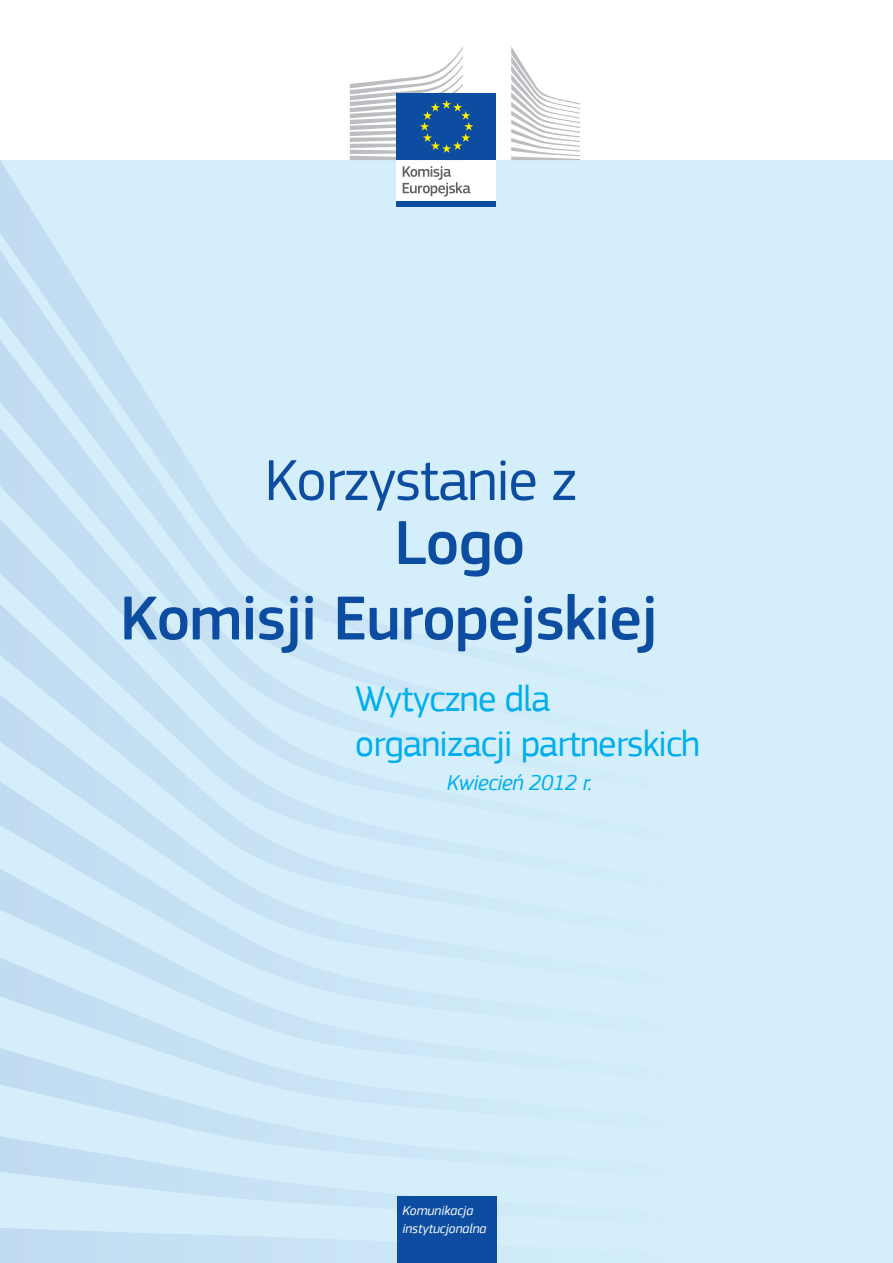
<style>
.page{position:relative;width:893px;height:1263px;background:#fff}
.page>*{position:absolute;margin:0;border:0;box-sizing:border-box;transform-origin:0 0}
.t1{font:500 64.5px "PF Square Sans Pro";letter-spacing:-.015em;color:#0d4da1}
.t2{font:60px "PF Square Sans Pro";letter-spacing:-.02em;color:#0d4da1}
.t3{font:37.5px/45px "PF Square Sans Pro";letter-spacing:-.02em;color:#00aeef}
.t4{font:italic 22.5px "PF Square Sans Pro";letter-spacing:-.02em;color:#00aeef}
.t5{font:italic 13.5px/18px "PF Square Sans Pro";color:#fff}
</style>
<div class="page">
<div style="left:0;top:160px;width:893px;height:1103px;background:#d4effb"></div>
<div style="left:397px;top:1197px;width:100px;height:66px;background:#0d4da1"></div>
<div style="left:397px;top:158px;width:99px;height:44px;background:#fff"></div>
<svg style="left:403px;top:166px;width:67px;height:31px"></svg>
<div style="left:397px;top:201px;width:99px;height:6px;background:#0d4da1"></div>
<svg style="left:511px;top:47px;width:69px;height:113px"></svg>
<div style="left:397px;top:94px;width:99px;height:66px;background:#0d4da1"></div>
<svg style="left:350px;top:47px;width:123px;height:113px"></svg>
<p class="t2" style="left:265px;top:445px;width:314px">Korzystanie z</p>
<p class="t1" style="left:394px;top:505px;width:133px">Logo</p>
<p class="t1" style="left:120px;top:581px;width:539px">Komisji Europejskiej</p>
<p class="t3" style="left:355px;top:676px;width:347px">Wytyczne dla organizacji partnerskich</p>
<p class="t4" style="left:447px;top:769px;width:147px">Kwiecień 2012 r.</p>
<p class="t5" style="left:402px;top:1201px;width:86px">Komunikacja instytucjonalna</p>
</div>
